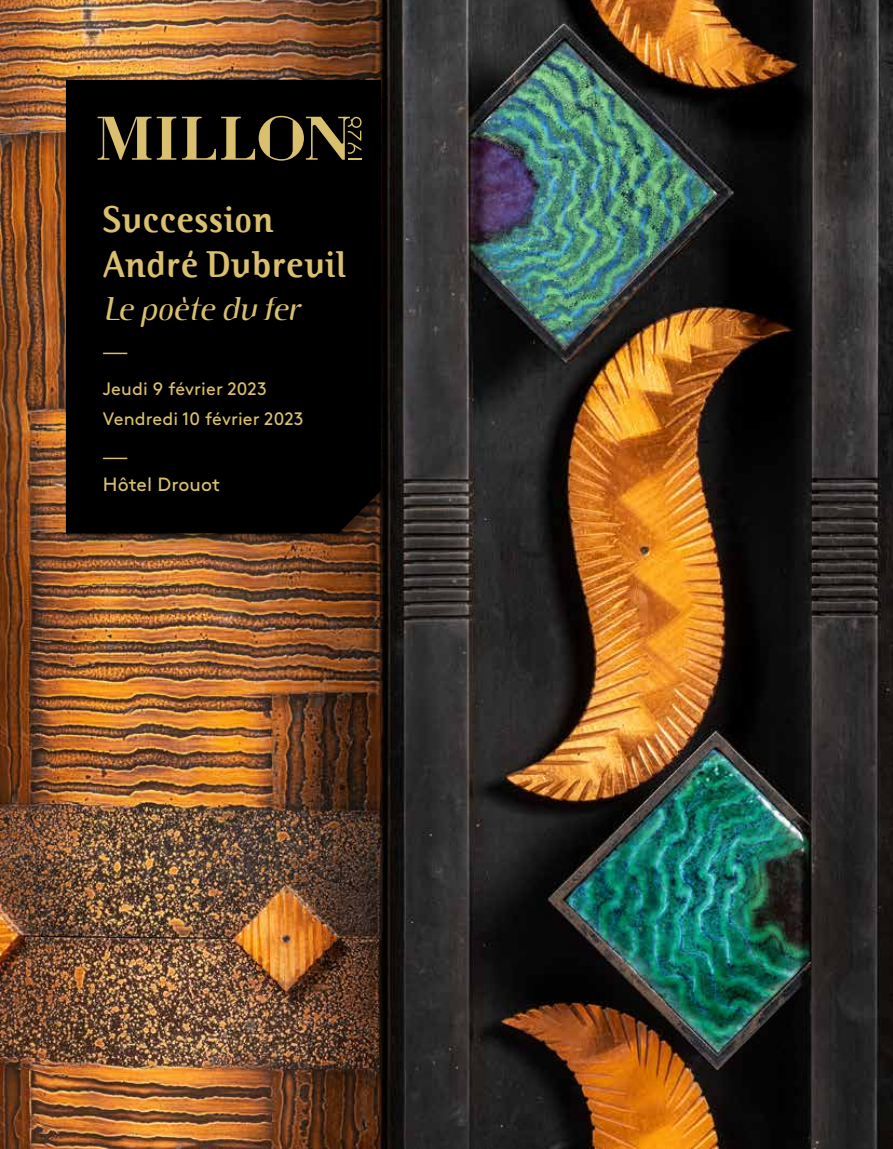
<style>
.page{position:relative;width:893px;height:1149px;background:#fff}
.page>*{position:absolute;margin:0;border:0;box-sizing:border-box;transform-origin:0 0}
.t1{font:700 37.5px/45px "Binary ITC";color:#dac06e}
.t2{font:italic 300 33px "Binary ITC";color:#dac06e}
.t3{font:19.2px "Brown Pro";letter-spacing:.005em;color:#dac06e}
.t4{font:18px/37px "Brown Pro";letter-spacing:.005em;color:#dac06e}
</style>
<div class="page">
<img style="left:0;top:0;width:893px;height:1148px">
<div style="left:64px;top:78px;width:331px;height:469px;background:#000;opacity:.5"></div>
<div style="left:66px;top:80px;width:315px;height:453px;background:#000"></div>
<svg style="left:98px;top:117px;width:78px;height:43px;background:#594e2c"></svg>
<svg style="left:182px;top:116px;width:180px;height:45px;background:#413920"></svg>
<h1 class="t1" style="left:103px;top:196px;width:245px">Succession<br>André Dubreuil</h1>
<h2 class="t2" style="left:103px;top:290px;width:206px">Le poète du fer</h2>
<p class="t4" style="left:103px;top:331px;width:165px">—<br>Jeudi 9 février 2023</p>
<p class="t4" style="left:103px;top:398px;width:202px;line-height:37.5px">Vendredi 10 février 2023 —</p>
<p class="t3" style="left:103px;top:470px;width:119px">Hôtel Drouot</p>
</div>
